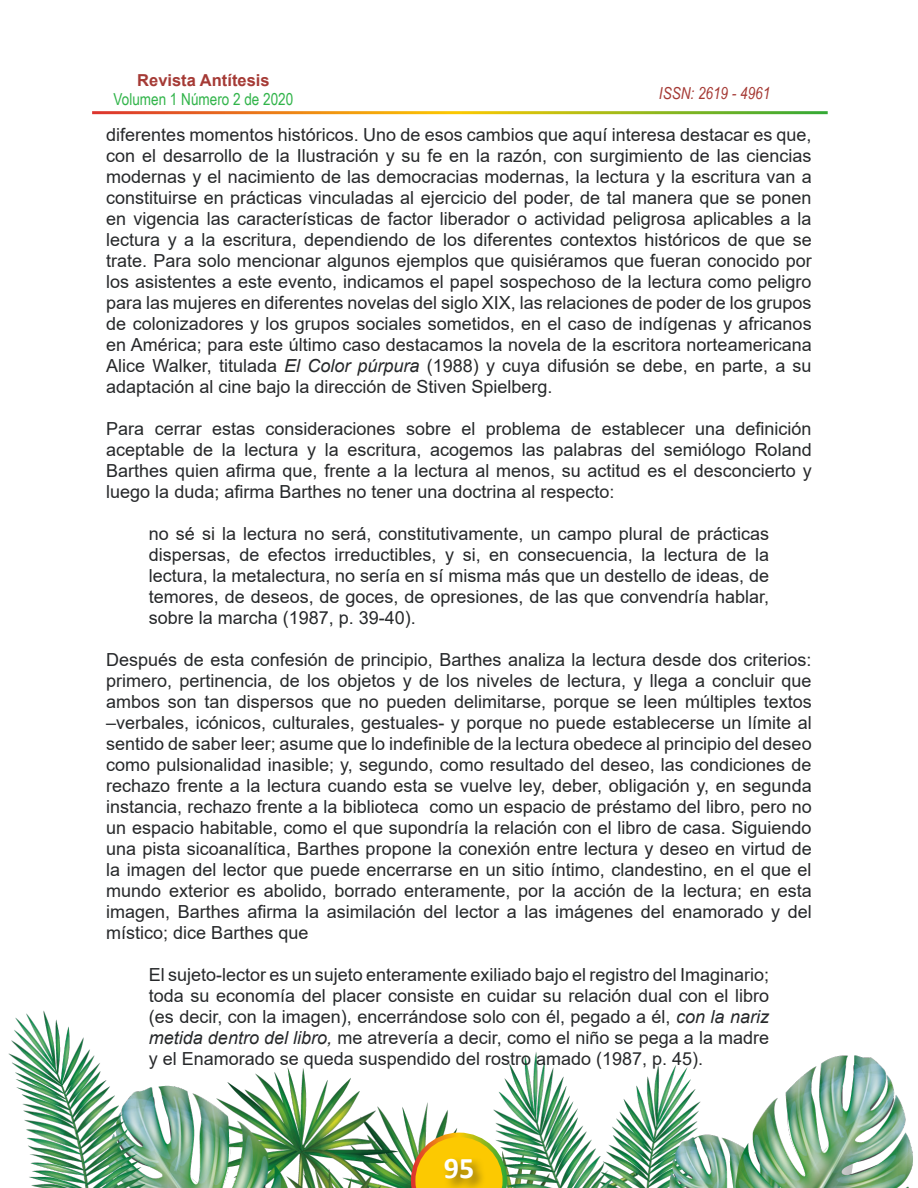
<style>
.page{position:relative;width:918px;height:1188px;background:#fff}
.page>*{position:absolute;margin:0;border:0;box-sizing:border-box;transform-origin:0 0}
.t1{font:700 30px "Calibri";color:#fff}
.t2{font:18px/21px "Arial";color:#26282a;text-align:justify}
.t3{font:16.5px "Arial Narrow";color:#31b44a}
.t4{font:700 16.5px "Arial";color:#a53a35}
.t5{font:italic 16.5px "Arial Narrow";color:#a53a35}
.s1{font-style:italic}
</style>
<div class="page">
<img style="left:8px;top:1010px;width:905px;height:178px">
<svg style="left:411px;top:1133px;width:96px;height:55px;background:#dec133"></svg>
<div style="left:443px;top:1157px;width:43px;height:31px;background:#231f20;opacity:.54"></div>
<p class="t4" style="left:137px;top:68px;width:134px">Revista Antítesis</p>
<p class="t3" style="left:114px;top:88px;width:181px">Volumen 1 Número 2 de 2020</p>
<p class="t5" style="left:659px;top:81px;width:113px">ISSN: 2619 - 4961</p>
<p class="t2" style="left:106px;top:124px;width:707px">diferentes momentos históricos. Uno de esos cambios que aquí interesa destacar es que, con el desarrollo de la Ilustración y su fe en la razón, con surgimiento de las ciencias modernas y el nacimiento de las democracias modernas, la lectura y la escritura van a constituirse en prácticas vinculadas al ejercicio del poder, de tal manera que se ponen en vigencia las características de factor liberador o actividad peligrosa aplicables a la lectura y a la escritura, dependiendo de los diferentes contextos históricos de que se trate. Para solo mencionar algunos ejemplos que quisiéramos que fueran conocido por los asistentes a este evento, indicamos el papel sospechoso de la lectura como peligro para las mujeres en diferentes novelas del siglo XIX, las relaciones de poder de los grupos de colonizadores y los grupos sociales sometidos, en el caso de indígenas y africanos en América; para este último caso destacamos la novela de la escritora norteamericana Alice Walker, titulada <span class="s1">El Color púrpura</span> (1988) y cuya difusión se debe, en parte, a su adaptación al cine bajo la dirección de Stiven Spielberg.</p>
<p class="t2" style="left:106px;top:418px;width:707px">Para cerrar estas consideraciones sobre el problema de establecer una definición aceptable de la lectura y la escritura, acogemos las palabras del semiólogo Roland Barthes quien afirma que, frente a la lectura al menos, su actitud es el desconcierto y luego la duda; afirma Barthes no tener una doctrina al respecto:</p>
<p class="t2" style="left:149px;top:523px;width:622px">no sé si la lectura no será, constitutivamente, un campo plural de prácticas dispersas, de efectos irreductibles, y si, en consecuencia, la lectura de la lectura, la metalectura, no sería en sí misma más que un destello de ideas, de temores, de deseos, de goces, de opresiones, de las que convendría hablar, sobre la marcha (1987, p. 39-40).</p>
<p class="t2" style="left:106px;top:649px;width:707px">Después de esta confesión de principio, Barthes analiza la lectura desde dos criterios: primero, pertinencia, de los objetos y de los niveles de lectura, y llega a concluir que ambos son tan dispersos que no pueden delimitarse, porque se leen múltiples textos –verbales, icónicos, culturales, gestuales- y porque no puede establecerse un límite al sentido de saber leer; asume que lo indefinible de la lectura obedece al principio del deseo como pulsionalidad inasible; y, segundo, como resultado del deseo, las condiciones de rechazo frente a la lectura cuando esta se vuelve ley, deber, obligación y, en segunda instancia, rechazo frente a la biblioteca como un espacio de préstamo del libro, pero no un espacio habitable, como el que supondría la relación con el libro de casa. Siguiendo una pista sicoanalítica, Barthes propone la conexión entre lectura y deseo en virtud de la imagen del lector que puede encerrarse en un sitio íntimo, clandestino, en el que el mundo exterior es abolido, borrado enteramente, por la acción de la lectura; en esta imagen, Barthes afirma la asimilación del lector a las imágenes del enamorado y del místico; dice Barthes que</p>
<p class="t2" style="left:149px;top:964px;width:622px">El sujeto-lector es un sujeto enteramente exiliado bajo el registro del Imaginario; toda su economía del placer consiste en cuidar su relación dual con el libro (es decir, con la imagen), encerrándose solo con él, pegado a él, <span class="s1">con la nariz metida dentro del libro,</span> me atrevería a decir, como el niño se pega a la madre y el Enamorado se queda suspendido del rostro amado (1987, p. 45).</p>
<h1 class="t1" style="left:444px;top:1147px;width:32px">95</h1>
</div>
